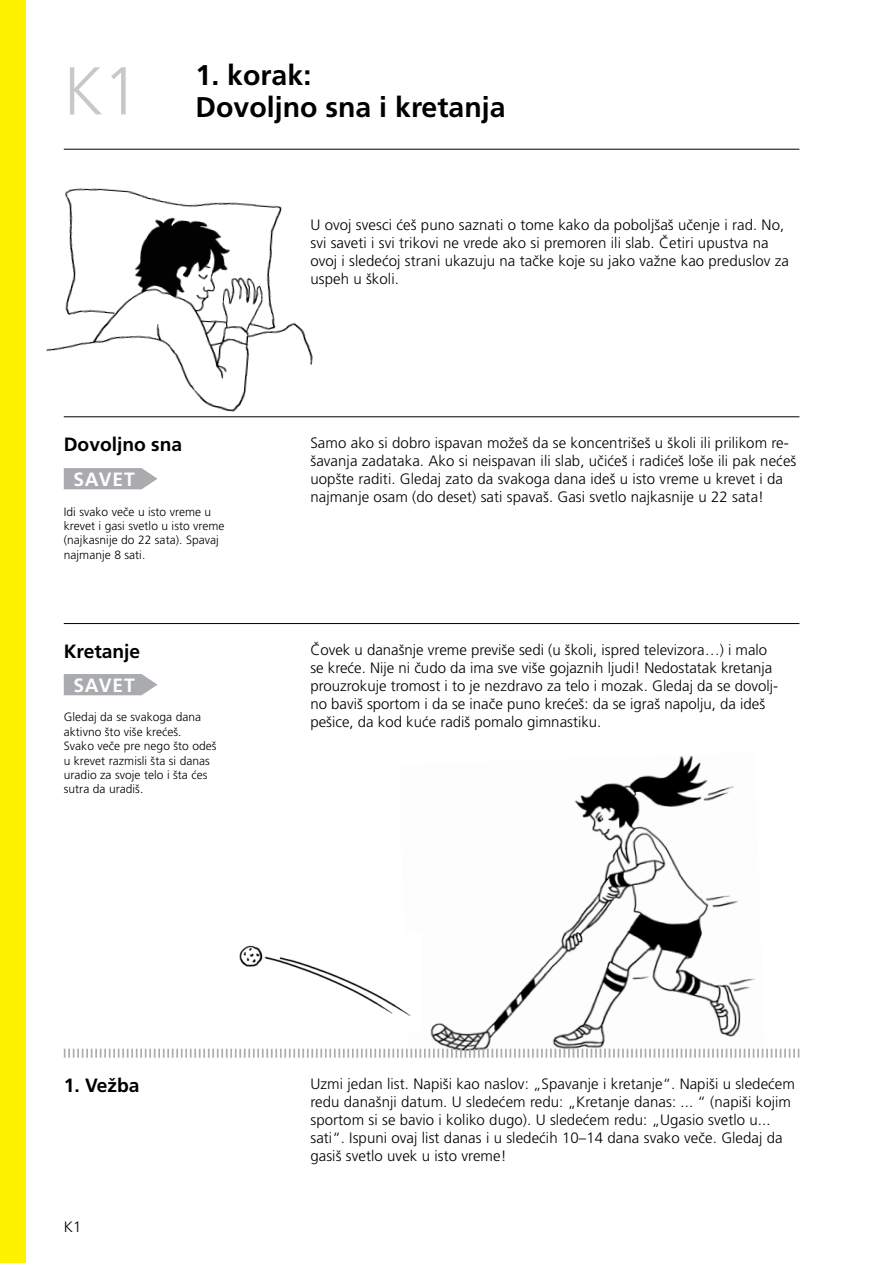
<style>
.page{position:relative;width:893px;height:1263px;background:#fff}
.page>*{position:absolute;margin:0;border:0;box-sizing:border-box;transform-origin:0 0}
.t1{font:300 67.5px "Frutiger LT Pro";color:#c7c8ca;scale:.95 1}
.t2{font:700 28.5px "Frutiger LT Pro";color:#000}
.t3{font:700 19.2px "Frutiger LT Pro";color:#000}
.t4{font:700 19.2px "Frutiger LT Pro";letter-spacing:.05em;color:#fff}
.t5{font:300 15px/18px "Frutiger LT Pro";letter-spacing:.005em;color:#000}
.t6{font:300 12px/14.4px "Frutiger LT Pro";letter-spacing:.005em;color:#000}
</style>
<div class="page">
<img style="left:398px;top:756px;width:366px;height:293px">
<hr style="left:64px;top:416px;width:735px;height:1px;background:#000">
<hr style="left:64px;top:623px;width:735px;height:1px;background:#000">
<img style="left:46px;top:188px;width:287px;height:230px">
<hr style="left:64px;top:149px;width:735px;height:1px;background:#000">
<svg style="left:64px;top:468px;width:94px;height:21px;background:#b0b2b5"></svg>
<svg style="left:64px;top:674px;width:94px;height:21px;background:#b0b2b5"></svg>
<svg style="left:64px;top:1049px;width:735px;height:9px"></svg>
<img style="left:239px;top:932px;width:183px;height:99px">
<div style="left:0;top:0;width:26px;height:1263px;background:#fff200"></div>
<h1 class="t1" style="left:64px;top:52px;width:81px">K1</h1>
<h2 class="t2" style="left:196px;top:59px;width:117px">1. korak:</h2>
<h2 class="t2" style="left:196px;top:90px;width:311px">Dovoljno sna i kretanja</h2>
<p class="t5" style="left:310px;top:216px;width:480px">U ovoj svesci ćeš puno saznati o tome kako da poboljšaš učenje i rad. No, svi saveti i svi trikovi ne vrede ako si premoren ili slab. Četiri upustva na ovoj i sledećoj strani ukazuju na tačke koje su jako važne kao preduslov za uspeh u školi.</p>
<p class="t3" style="left:64px;top:433px;width:120px">Dovoljno sna</p>
<p class="t4" style="left:73px;top:468px;width:63px">SAVET</p>
<p class="t6" style="left:64px;top:504px;width:162px">Idi svako veče u isto vreme u krevet i gasi svetlo u isto vreme (najkasnije do 22 sata). Spavaj najmanje 8 sati.</p>
<p class="t3" style="left:64px;top:640px;width:78px">Kretanje</p>
<p class="t4" style="left:73px;top:674px;width:63px">SAVET</p>
<p class="t6" style="left:64px;top:710px;width:154px">Gledaj da se svakoga dana aktivno što više krećeš.<br>Svako veče pre nego što odeš u krevet razmisli šta si danas uradio za svoje telo i šta ćes sutra da uradiš.</p>
<p class="t5" style="left:310px;top:434px;width:487px">Samo ako si dobro ispavan možeš da se koncentrišeš u školi ili prilikom re&shy;šavanja zadataka. Ako si neispavan ili slab, učićeš i radićeš loše ili pak nećeš uopšte raditi. Gledaj zato da svakoga dana ideš u isto vreme u krevet i da najmanje osam (do deset) sati spavaš. Gasi svetlo najkasnije u 22 sata!</p>
<p class="t5" style="left:310px;top:641px;width:469px">Čovek u današnje vreme previše sedi (u školi, ispred televizora…) i malo se kreće. Nije ni čudo da ima sve više gojaznih ljudi! Nedostatak kretanja prouzrokuje tromost i to je nezdravo za telo i mozak. Gledaj da se dovolj&shy;no baviš sportom i da se inače puno krećeš: da se igraš napolju, da ideš pešice, da kod kuće radiš pomalo gimnastiku.</p>
<p class="t3" style="left:64px;top:1074px;width:77px">1. Vežba</p>
<p class="t5" style="left:64px;top:1217px;width:19px">K1</p>
<p class="t5" style="left:310px;top:1075px;width:486px">Uzmi jedan list. Napiši kao naslov: „Spavanje i kretanje“. Napiši u sledećem redu današnji datum. U sledećem redu: „Kretanje danas: ... “ (napiši kojim sportom si se bavio i koliko dugo). U sledećem redu: „Ugasio svetlo u... sati“. Ispuni ovaj list danas i u sledećih 10–14 dana svako veče. Gledaj da gasiš svetlo uvek u isto vreme!</p>
</div>
